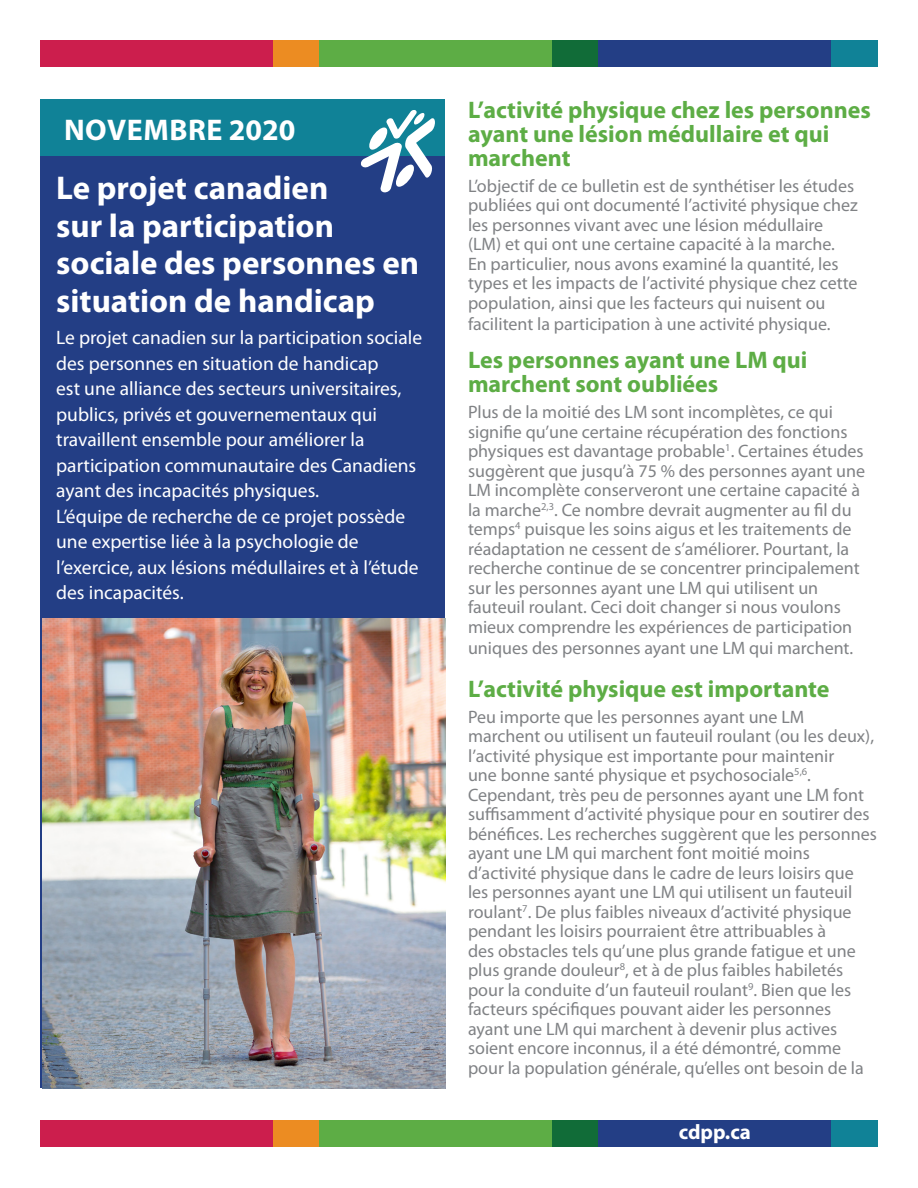
<style>
.page{position:relative;width:918px;height:1188px;background:#fff}
.page>*{position:absolute;margin:0;border:0;box-sizing:border-box;transform-origin:0 0}
.t1{font:700 33px/37.5px "Myriad Pro";color:#fff}
.t2{font:700 30px "Myriad Pro";letter-spacing:.02em;color:#fff}
.t3{font:700 24px/24px "Myriad Pro";color:#5dad45}
.t4{font:700 21px "Myriad Pro";color:#fff}
.t5{font:19.5px/25.5px "Myriad Pro";color:#fff}
.t6{font:18px/19.5px "Myriad Pro";color:#808285}
</style>
<div class="page">
<div style="left:40px;top:150px;width:406px;height:938px;background:#233e85"></div>
<div style="left:40px;top:100px;width:406px;height:56px;background:#108297"></div>
<div style="left:40px;top:40px;width:233px;height:28px;background:#cc1e4d"></div>
<div style="left:273px;top:40px;width:47px;height:28px;background:#ec8c22"></div>
<div style="left:320px;top:40px;width:232px;height:28px;background:#5dad45"></div>
<div style="left:552px;top:40px;width:46px;height:28px;background:#116c38"></div>
<div style="left:598px;top:40px;width:233px;height:28px;background:#233e85"></div>
<div style="left:831px;top:40px;width:47px;height:28px;background:#108297"></div>
<div style="left:40px;top:1120px;width:233px;height:28px;background:#cc1e4d"></div>
<div style="left:273px;top:1120px;width:47px;height:28px;background:#ec8c22"></div>
<div style="left:320px;top:1120px;width:232px;height:28px;background:#5dad45"></div>
<div style="left:552px;top:1120px;width:46px;height:28px;background:#116c38"></div>
<div style="left:598px;top:1120px;width:233px;height:28px;background:#233e85"></div>
<div style="left:831px;top:1120px;width:47px;height:28px;background:#108297"></div>
<svg style="left:360px;top:110px;width:75px;height:82px"></svg>
<img style="left:42px;top:619px;width:404px;height:469px">
<p class="t2" style="left:64px;top:110px;width:233px">NOVEMBRE 2020</p>
<p class="t1" style="left:56px;top:168px;width:365px">Le projet canadien<br>sur la participation sociale des personnes en situation de handicap</p>
<p class="t5" style="left:56px;top:324px;width:367px">Le projet canadien sur la participation sociale des personnes en situation de handicap<br>est une alliance des secteurs universitaires, publics, privés et gouvernementaux qui travaillent ensemble pour améliorer la participation communautaire des Canadiens ayant des incapacités physiques.</p>
<p class="t5" style="left:56px;top:503px;width:364px">L’équipe de recherche de ce projet possède une expertise liée à la psychologie de l’exercice, aux lésions médullaires et à l’étude des incapacités.</p>
<p class="t3" style="left:468px;top:97px;width:404px">L’activité physique chez les personnes ayant une lésion médullaire et qui marchent</p>
<p class="t6" style="left:468px;top:176px;width:391px">L’objectif de ce bulletin est de synthétiser les études publiées qui ont documenté l’activité physique chez les personnes vivant avec une lésion médullaire (LM) et qui ont une certaine capacité à la marche.<br>En particulier, nous avons examiné la quantité, les types et les impacts de l’activité physique chez cette population, ainsi que les facteurs qui nuisent ou</p>
<p class="t6" style="left:468px;top:314px;width:364px">facilitent la participation à une activité physique.</p>
<p class="t3" style="left:468px;top:347px;width:341px">Les personnes ayant une LM qui marchent sont oubliées</p>
<p class="t6" style="left:468px;top:402px;width:399px">Plus de la moitié des LM sont incomplètes, ce qui signifie qu’une certaine récupération des fonctions physiques est davantage probable<sup>1</sup>. Certaines études suggèrent que jusqu’à 75 % des personnes ayant une LM incomplète conserveront une certaine capacité à la marche<sup>2,3</sup>. Ce nombre devrait augmenter au fil du temps<sup>4</sup> puisque les soins aigus et les traitements de réadaptation ne cessent de s’améliorer. Pourtant, la recherche continue de se concentrer principalement sur les personnes ayant une LM qui utilisent un fauteuil roulant. Ceci doit changer si nous voulons mieux comprendre les expériences de participation</p>
<p class="t6" style="left:468px;top:638px;width:387px">uniques des personnes ayant une LM qui marchent.</p>
<p class="t3" style="left:468px;top:676px;width:363px">L’activité physique est importante</p>
<p class="t6" style="left:468px;top:707px;width:410px">Peu importe que les personnes ayant une LM marchent ou utilisent un fauteuil roulant (ou les deux), l’activité physique est importante pour maintenir<br>une bonne santé physique et psychosociale<sup>5,6</sup>.<br>Cependant, très peu de personnes ayant une LM font suffisamment d’activité physique pour en soutirer des bénéfices. Les recherches suggèrent que les personnes ayant une LM qui marchent font moitié moins d’activité physique dans le cadre de leurs loisirs que les personnes ayant une LM qui utilisent un fauteuil roulant<sup>7</sup>. De plus faibles niveaux d’activité physique pendant les loisirs pourraient être attribuables à<br>des obstacles tels qu’une plus grande fatigue et une plus grande douleur<sup>8</sup>, et à de plus faibles habiletés pour la conduite d’un fauteuil roulant<sup>9</sup>. Bien que les facteurs spécifiques pouvant aider les personnes ayant une LM qui marchent à devenir plus actives soient encore inconnus, il a été démontré, comme pour la population générale, qu’elles ont besoin de la</p>
<p class="t4" style="left:679px;top:1118px;width:74px">cdpp.ca</p>
</div>
